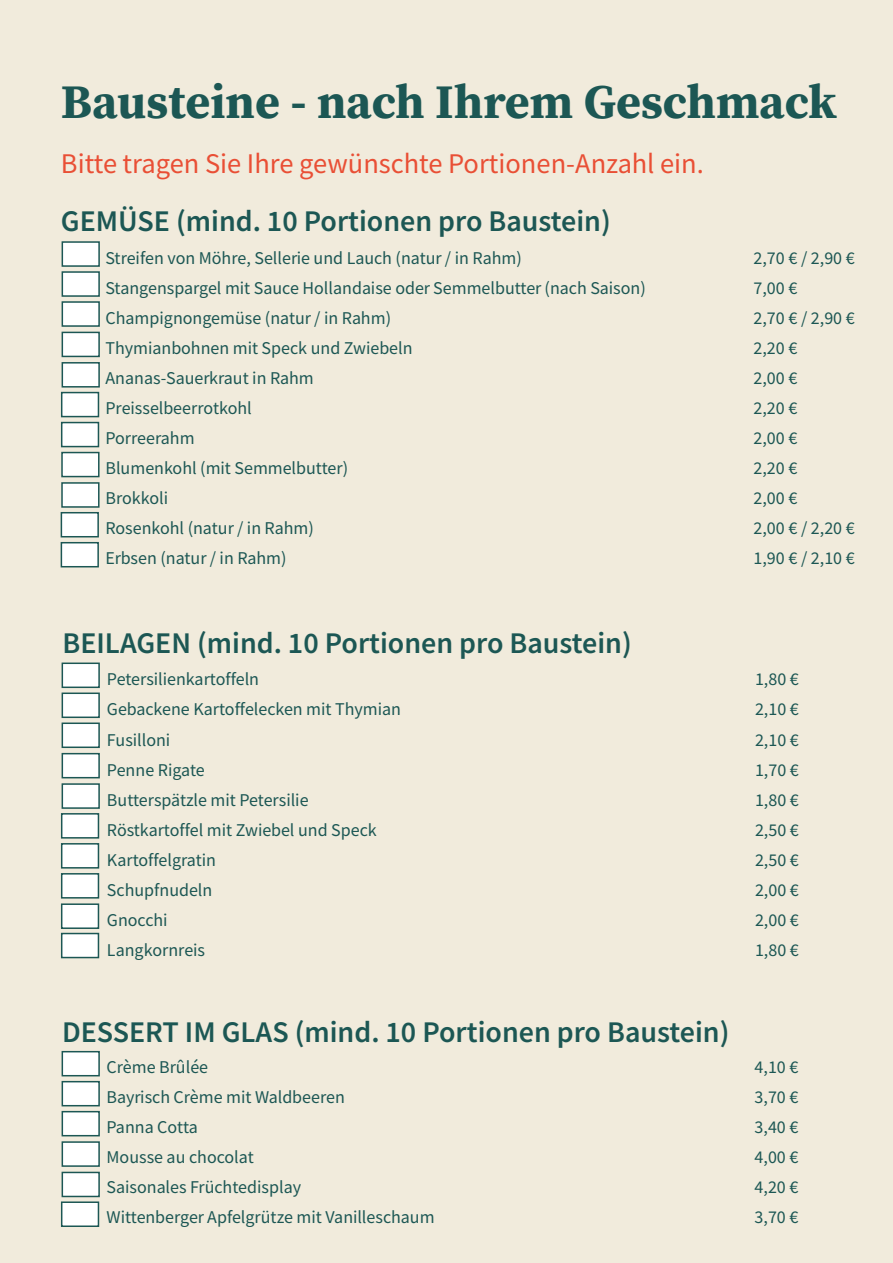
<style>
.page{position:relative;width:893px;height:1263px;background:#f1ebdc}
.page>*{position:absolute;margin:0;border:0;box-sizing:border-box;transform-origin:0 0}
.t1{font:700 48px "Source Serif Pro";color:#1c5754}
.t2{font:600 30px "Source Sans Pro";color:#1c5754}
.t3{font:28.5px "Source Sans Variable";color:#e94f35}
.t4{font:18px "Source Sans Variable";color:#1c5754}
</style>
<div class="page">
<div style="left:62px;top:241px;width:38px;height:26px;background:#fff;border:2px solid #1c5754"></div>
<div style="left:62px;top:362px;width:38px;height:26px;background:#fff;border:2px solid #1c5754"></div>
<div style="left:62px;top:332px;width:38px;height:25px;background:#fff;border:2px solid #1c5754"></div>
<div style="left:62px;top:301px;width:38px;height:26px;background:#fff;border:2px solid #1c5754"></div>
<div style="left:62px;top:271px;width:38px;height:26px;background:#fff;border:2px solid #1c5754"></div>
<div style="left:61px;top:392px;width:38px;height:25px;background:#fff;border:2px solid #1c5754"></div>
<div style="left:61px;top:422px;width:38px;height:25px;background:#fff;border:2px solid #1c5754"></div>
<div style="left:62px;top:662px;width:38px;height:26px;background:#fff;border:2px solid #1c5754"></div>
<div style="left:62px;top:783px;width:38px;height:26px;background:#fff;border:2px solid #1c5754"></div>
<div style="left:62px;top:753px;width:38px;height:25px;background:#fff;border:2px solid #1c5754"></div>
<div style="left:62px;top:722px;width:38px;height:26px;background:#fff;border:2px solid #1c5754"></div>
<div style="left:62px;top:692px;width:38px;height:26px;background:#fff;border:2px solid #1c5754"></div>
<div style="left:61px;top:813px;width:38px;height:25px;background:#fff;border:2px solid #1c5754"></div>
<div style="left:61px;top:903px;width:38px;height:26px;background:#fff;border:2px solid #1c5754"></div>
<div style="left:61px;top:873px;width:38px;height:25px;background:#fff;border:2px solid #1c5754"></div>
<div style="left:61px;top:843px;width:38px;height:25px;background:#fff;border:2px solid #1c5754"></div>
<div style="left:61px;top:933px;width:38px;height:25px;background:#fff;border:2px solid #1c5754"></div>
<div style="left:62px;top:1051px;width:38px;height:25px;background:#fff;border:2px solid #1c5754"></div>
<div style="left:62px;top:1172px;width:38px;height:25px;background:#fff;border:2px solid #1c5754"></div>
<div style="left:62px;top:1141px;width:38px;height:26px;background:#fff;border:2px solid #1c5754"></div>
<div style="left:62px;top:1111px;width:38px;height:25px;background:#fff;border:2px solid #1c5754"></div>
<div style="left:62px;top:1081px;width:38px;height:25px;background:#fff;border:2px solid #1c5754"></div>
<div style="left:61px;top:1201px;width:38px;height:26px;background:#fff;border:2px solid #1c5754"></div>
<div style="left:61px;top:482px;width:39px;height:26px;background:#fff;border:2px solid #1c5754"></div>
<div style="left:61px;top:452px;width:39px;height:25px;background:#fff;border:2px solid #1c5754"></div>
<div style="left:61px;top:512px;width:38px;height:25px;background:#fff;border:2px solid #1c5754"></div>
<div style="left:61px;top:542px;width:38px;height:25px;background:#fff;border:2px solid #1c5754"></div>
<h1 class="t1" style="left:61px;top:69px;width:777px">Bausteine - nach Ihrem Geschmack</h1>
<h3 class="t3" style="left:61px;top:147px;width:644px">Bitte tragen Sie Ihre gewünschte Portionen-Anzahl ein.</h3>
<h2 class="t2" style="left:61px;top:201px;width:551px">GEMÜSE (mind. 10 Portionen pro Baustein)</h2>
<p class="t4" style="left:105px;top:247px;width:418px">Streifen von Möhre, Sellerie und Lauch (natur / in Rahm)</p>
<p class="t4" style="left:753px;top:247px;width:103px">2,70 € / 2,90 €</p>
<p class="t4" style="left:105px;top:277px;width:542px">Stangenspargel mit Sauce Hollandaise oder Semmelbutter (nach Saison)</p>
<p class="t4" style="left:753px;top:277px;width:45px">7,00 €</p>
<p class="t4" style="left:105px;top:307px;width:287px">Champignongemüse (natur / in Rahm)</p>
<p class="t4" style="left:753px;top:307px;width:103px">2,70 € / 2,90 €</p>
<p class="t4" style="left:105px;top:337px;width:309px">Thymianbohnen mit Speck und Zwiebeln</p>
<p class="t4" style="left:753px;top:337px;width:45px">2,20 €</p>
<p class="t4" style="left:105px;top:367px;width:210px">Ananas-Sauerkraut in Rahm</p>
<p class="t4" style="left:753px;top:367px;width:45px">2,00 €</p>
<p class="t4" style="left:105px;top:397px;width:148px">Preisselbeerrotkohl</p>
<p class="t4" style="left:753px;top:397px;width:45px">2,20 €</p>
<p class="t4" style="left:105px;top:427px;width:91px">Porreerahm</p>
<p class="t4" style="left:753px;top:427px;width:45px">2,00 €</p>
<p class="t4" style="left:105px;top:457px;width:244px">Blumenkohl (mit Semmelbutter)</p>
<p class="t4" style="left:753px;top:457px;width:45px">2,20 €</p>
<p class="t4" style="left:105px;top:487px;width:64px">Brokkoli</p>
<p class="t4" style="left:753px;top:487px;width:45px">2,00 €</p>
<p class="t4" style="left:105px;top:517px;width:210px">Rosenkohl (natur / in Rahm)</p>
<p class="t4" style="left:753px;top:517px;width:103px">2,00 € / 2,20 €</p>
<p class="t4" style="left:105px;top:547px;width:183px">Erbsen (natur / in Rahm)</p>
<p class="t4" style="left:753px;top:547px;width:103px">1,90 € / 2,10 €</p>
<h2 class="t2" style="left:62px;top:624px;width:571px">BEILAGEN (mind. 10 Portionen pro Baustein)</h2>
<p class="t4" style="left:107px;top:669px;width:154px">Petersilienkartoffeln</p>
<p class="t4" style="left:755px;top:669px;width:45px">1,80 €</p>
<p class="t4" style="left:107px;top:699px;width:296px">Gebackene Kartoffelecken mit Thymian</p>
<p class="t4" style="left:755px;top:699px;width:45px">2,10 €</p>
<p class="t4" style="left:107px;top:729px;width:65px">Fusilloni</p>
<p class="t4" style="left:755px;top:729px;width:45px">2,10 €</p>
<p class="t4" style="left:107px;top:759px;width:99px">Penne Rigate</p>
<p class="t4" style="left:755px;top:759px;width:45px">1,70 €</p>
<p class="t4" style="left:107px;top:789px;width:203px">Butterspätzle mit Petersilie</p>
<p class="t4" style="left:755px;top:789px;width:45px">1,80 €</p>
<p class="t4" style="left:107px;top:819px;width:271px">Röstkartoffel mit Zwiebel und Speck</p>
<p class="t4" style="left:755px;top:819px;width:45px">2,50 €</p>
<p class="t4" style="left:107px;top:849px;width:111px">Kartoffelgratin</p>
<p class="t4" style="left:755px;top:849px;width:45px">2,50 €</p>
<p class="t4" style="left:107px;top:879px;width:107px">Schupfnudeln</p>
<p class="t4" style="left:755px;top:879px;width:45px">2,00 €</p>
<p class="t4" style="left:107px;top:909px;width:62px">Gnocchi</p>
<p class="t4" style="left:755px;top:909px;width:45px">2,00 €</p>
<p class="t4" style="left:107px;top:939px;width:100px">Langkornreis</p>
<p class="t4" style="left:755px;top:939px;width:45px">1,80 €</p>
<h2 class="t2" style="left:62px;top:1012px;width:669px">DESSERT IM GLAS (mind. 10 Portionen pro Baustein)</h2>
<p class="t4" style="left:107px;top:1056px;width:103px">Crème Brûlée</p>
<p class="t4" style="left:755px;top:1056px;width:45px">4,10 €</p>
<p class="t4" style="left:107px;top:1086px;width:240px">Bayrisch Crème mit Waldbeeren</p>
<p class="t4" style="left:755px;top:1086px;width:45px">3,70 €</p>
<p class="t4" style="left:107px;top:1116px;width:93px">Panna Cotta</p>
<p class="t4" style="left:755px;top:1116px;width:45px">3,40 €</p>
<p class="t4" style="left:107px;top:1146px;width:149px">Mousse au chocolat</p>
<p class="t4" style="left:755px;top:1146px;width:45px">4,00 €</p>
<p class="t4" style="left:107px;top:1176px;width:196px">Saisonales Früchtedisplay</p>
<p class="t4" style="left:755px;top:1176px;width:45px">4,20 €</p>
<p class="t4" style="left:107px;top:1206px;width:330px">Wittenberger Apfelgrütze mit Vanilleschaum</p>
<p class="t4" style="left:755px;top:1206px;width:45px">3,70 €</p>
</div>
